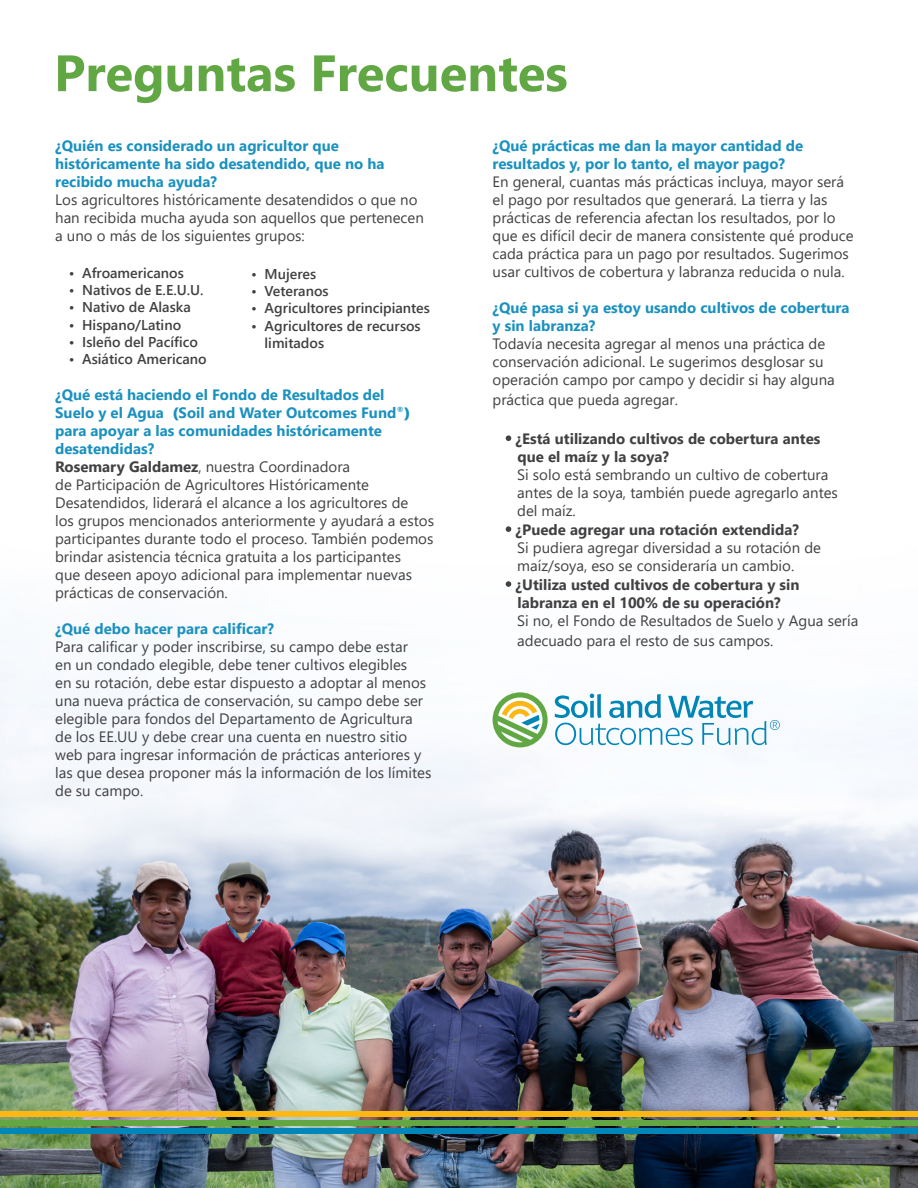
<style>
.page{position:relative;width:918px;height:1188px;background:#fff}
.page>*{position:absolute;margin:0;border:0;box-sizing:border-box;transform-origin:0 0}
.t1{font:700 51px "Segoe UI";color:#61a744}
.t2{font:15px/18px "Segoe UI";color:#414042}
.t3{font:700 15px/18px "Segoe UI";color:#1a91bf}
.t4{font:700 15px/18px "Segoe UI";color:#414042}
.t5{font:600 14.25px/17.1px "Segoe UI";color:#414042}
.s1{font-weight:700;color:#1a91bf}
.s2{font-family:"Segoe UI Black";color:#1a91bf}
.s3{font-weight:700}
</style>
<div class="page">
<img style="left:0;top:437px;width:918px;height:751px">
<svg style="left:506px;top:435px;width:5px;height:6px"></svg>
<svg style="left:506px;top:526px;width:5px;height:6px"></svg>
<svg style="left:506px;top:581px;width:5px;height:6px"></svg>
<div style="left:0;top:1129px;width:918px;height:5px;background:#0086b8"></div>
<div style="left:0;top:1120px;width:918px;height:5px;background:#62a744"></div>
<div style="left:0;top:1111px;width:918px;height:6px;background:#fdb714"></div>
<svg style="left:493px;top:692px;width:55px;height:55px"></svg>
<svg style="left:555px;top:694px;width:225px;height:51px"></svg>
<h1 class="t1" style="left:54px;top:25px;width:515px">Preguntas Frecuentes</h1>
<p class="t3" style="left:55px;top:136px;width:331px">¿Quién es considerado un agricultor que históricamente ha sido desatendido, que no ha recibido mucha ayuda?</p>
<p class="t2" style="left:55px;top:190px;width:370px">Los agricultores históricamente desatendidos o que no han recibida mucha ayuda son aquellos que pertenecen a uno o más de los siguientes grupos:</p>
<p class="t5" style="left:69px;top:263px;width:117px">• Afroamericanos</p>
<p class="t5" style="left:69px;top:281px;width:137px">• Nativos de E.E.U.U.</p>
<p class="t5" style="left:69px;top:298px;width:124px">• Nativo de Alaska</p>
<p class="t5" style="left:69px;top:315px;width:114px">• Hispano/Latino</p>
<p class="t5" style="left:69px;top:332px;width:131px">• Isleño del Pacífico</p>
<p class="t5" style="left:69px;top:349px;width:140px">• Asiático Americano</p>
<p class="t2" style="left:55px;top:384px;width:380px"><span class="s1">¿Qué está haciendo el Fondo de Resultados del<br>Suelo y el Agua</span> <span class="s2">(</span><span class="s1">Soil and Water Outcomes Fund</span><sup>®</sup><span class="s2">) </span><span class="s1">para apoyar a las comunidades históricamente desatendidas?<br></span><span class="s3">Rosemary Galdamez</span>, nuestra Coordinadora<br>de Participación de Agricultores Históricamente Desatendidos, liderará el alcance a los agricultores de<br>los grupos mencionados anteriormente y ayudará a estos participantes durante todo el proceso. También podemos brindar asistencia técnica gratuita a los participantes<br>que deseen apoyo adicional para implementar nuevas prácticas de conservación.</p>
<p class="t3" style="left:55px;top:618px;width:220px">¿Qué debo hacer para calificar?</p>
<p class="t2" style="left:55px;top:636px;width:378px">Para calificar y poder inscribirse, su campo debe estar<br>en un condado elegible, debe tener cultivos elegibles<br>en su rotación, debe estar dispuesto a adoptar al menos una nueva práctica de conservación, su campo debe ser elegible para fondos del Departamento de Agricultura de los EE.UU y debe crear una cuenta en nuestro sitio web para ingresar información de prácticas anteriores y las que desea proponer más la información de los límites de su campo.</p>
<p class="t3" style="left:493px;top:136px;width:312px">¿Qué prácticas me dan la mayor cantidad de resultados y, por lo tanto, el mayor pago?</p>
<p class="t2" style="left:493px;top:172px;width:363px">En general, cuantas más prácticas incluya, mayor será el pago por resultados que generará. La tierra y las prácticas de referencia afectan los resultados, por lo que es difícil decir de manera consistente qué produce cada práctica para un pago por resultados. Sugerimos usar cultivos de cobertura y labranza reducida o nula.</p>
<p class="t3" style="left:493px;top:298px;width:359px">¿Qué pasa si ya estoy usando cultivos de cobertura y sin labranza?</p>
<p class="t2" style="left:493px;top:334px;width:344px">Todavía necesita agregar al menos una práctica de conservación adicional. Le sugerimos desglosar su operación campo por campo y decidir si hay alguna</p>
<p class="t2" style="left:493px;top:389px;width:187px">práctica que pueda agregar.</p>
<p class="t4" style="left:516px;top:428px;width:306px">¿Está utilizando cultivos de cobertura antes que el maíz y la soya?</p>
<p class="t2" style="left:517px;top:464px;width:322px">Si solo está sembrando un cultivo de cobertura antes de la soya, también puede agregarlo antes del maíz.</p>
<p class="t4" style="left:516px;top:519px;width:285px">¿Puede agregar una rotación extendida?</p>
<p class="t2" style="left:517px;top:537px;width:305px">Si pudiera agregar diversidad a su rotación de maíz/soya, eso se consideraría un cambio.</p>
<p class="t4" style="left:516px;top:574px;width:285px">¿Utiliza usted cultivos de cobertura y sin labranza en el 100% de su operación?</p>
<p class="t2" style="left:517px;top:609px;width:343px;line-height:20.7px">Si no, el Fondo de Resultados de Suelo y Agua sería adecuado para el resto de sus campos.</p>
<p class="t5" style="left:251px;top:265px;width:67px">• Mujeres</p>
<p class="t5" style="left:251px;top:282px;width:79px">• Veteranos</p>
<p class="t5" style="left:251px;top:299px;width:180px">• Agricultores principiantes</p>
<p class="t5" style="left:265px;top:316px;width:158px;text-indent:-13px">• Agricultores de recursos limitados</p>
</div>
